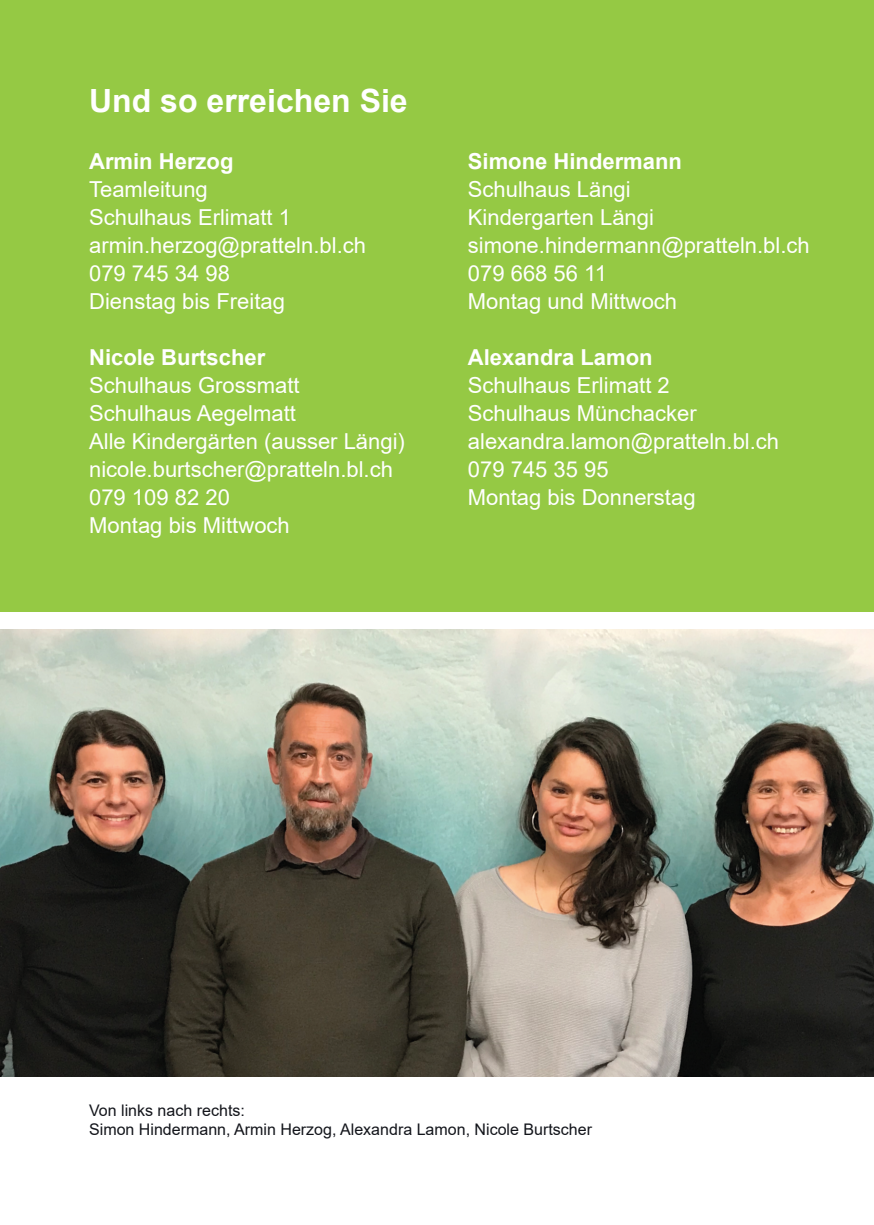
<style>
.page{position:relative;width:874px;height:1225px;background:#fff}
.page>*{position:absolute;margin:0;border:0;box-sizing:border-box;transform-origin:0 0}
.t1{font:700 32px "Arial";color:#fff}
.t2{font:22px/28px "Arial";color:#fff}
.t3{font:700 22px "Arial";color:#fff}
.t4{font:16px/19.2px "Arial";color:#13151b}
</style>
<div class="page">
<div style="left:0;top:0;width:873px;height:611px;background:#95c944"></div>
<img style="left:0;top:629px;width:873px;height:447px">
<h1 class="t1" style="left:89px;top:89px;width:320px">Und so erreichen Sie</h1>
<p class="t3" style="left:89px;top:153px;width:146px">Armin Herzog</p>
<p class="t2" style="left:89px;top:177px;width:278px">Teamleitung<br>Schulhaus Erlimatt 1 armin.herzog@pratteln.bl.ch<br>079 745 34 98<br>Dienstag bis Freitag</p>
<p class="t3" style="left:89px;top:349px;width:178px">Nicole Burtscher</p>
<p class="t2" style="left:89px;top:373px;width:317px">Schulhaus Grossmatt<br>Schulhaus Aegelmatt<br>Alle Kindergärten (ausser Längi) nicole.burtscher@pratteln.bl.ch<br>079 109 82 20<br>Montag bis Mittwoch</p>
<p class="t3" style="left:467px;top:153px;width:215px">Simone Hindermann</p>
<p class="t2" style="left:467px;top:177px;width:343px">Schulhaus Längi<br>Kindergarten Längi simone.hindermann@pratteln.bl.ch<br>079 668 56 11<br>Montag und Mittwoch</p>
<p class="t3" style="left:467px;top:349px;width:186px">Alexandra Lamon</p>
<p class="t2" style="left:467px;top:373px;width:312px">Schulhaus Erlimatt 2<br>Schulhaus Münchacker alexandra.lamon@pratteln.bl.ch<br>079 745 35 95<br>Montag bis Donnerstag</p>
<p class="t4" style="left:89px;top:1102px;width:504px">Von links nach rechts:<br>Simon Hindermann, Armin Herzog, Alexandra Lamon, Nicole Burtscher</p>
</div>
